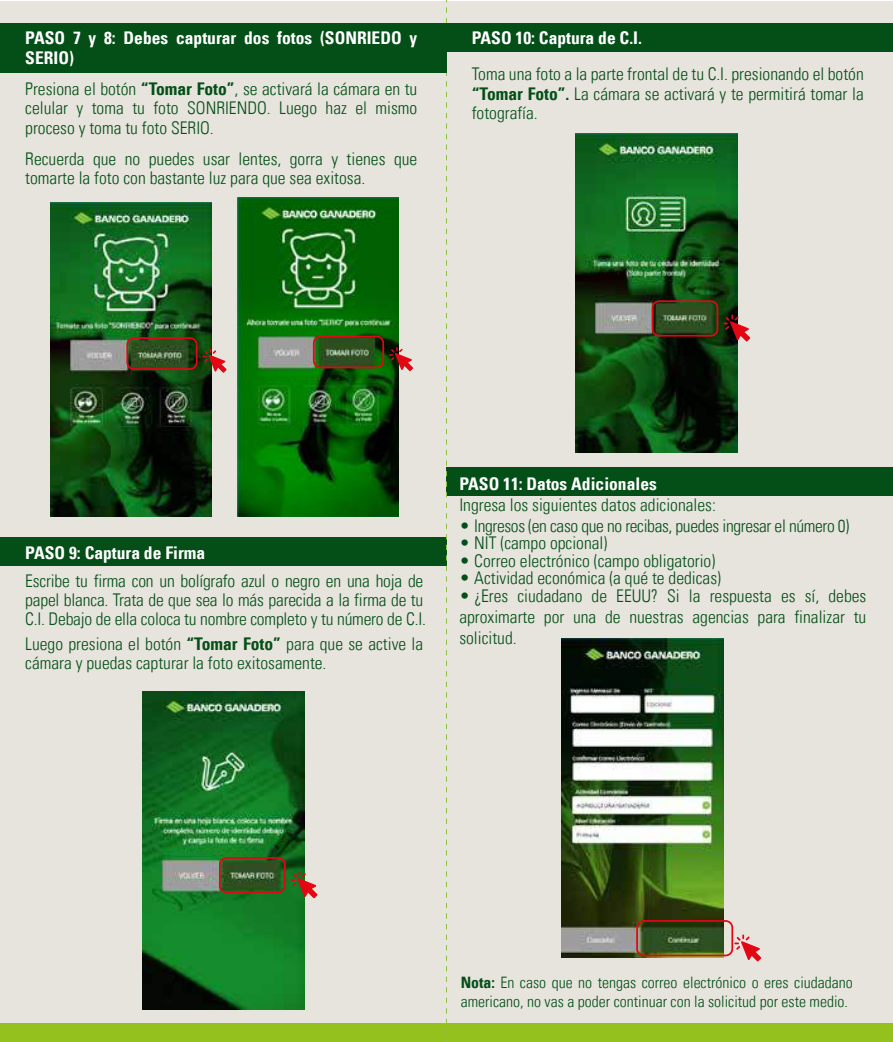
<style>
.page{position:relative;width:893px;height:1042px;background:#fff}
.page>*{position:absolute;margin:0;border:0;box-sizing:border-box;transform-origin:0 0}
.t1{font:300 condensed 17.5px/19.2px "Univers LT";color:#044f17;text-align:justify}
.t2{font:700 condensed 17.5px/19.2px "Univers LT";color:#fff}
.t3{font:300 condensed 17.5px "Univers LT";letter-spacing:-.02em;color:#044f17}
.t4{font:300 condensed 15.75px/19.2px "Univers LT";color:#044f17}
.s1{font-weight:700}
</style>
<div class="page">
<div style="left:0;top:2px;width:893px;height:1040px;background:#e7e4dd"></div>
<div style="left:446px;top:467px;width:447px;height:29px;background:#044f17"></div>
<div style="left:0;top:537px;width:446px;height:28px;background:#044f17"></div>
<div style="left:0;top:1023px;width:893px;height:19px;background:#95c11f"></div>
<svg style="left:446px;top:8px;width:1px;height:1034px"></svg>
<div style="left:0;top:24px;width:446px;height:49px;background:#044f17"></div>
<div style="left:446px;top:24px;width:447px;height:28px;background:#044f17"></div>
<img style="left:142px;top:691px;width:162px;height:319px">
<img style="left:50px;top:203px;width:162px;height:313px">
<img style="left:237px;top:197px;width:162px;height:319px">
<img style="left:576px;top:134px;width:161px;height:319px">
<img style="left:562px;top:638px;width:161px;height:319px">
<div style="left:636px;top:920px;width:97px;height:36px;border:2px solid #e30613;border-radius:7px"></div>
<svg style="left:734px;top:934px;width:27px;height:27px"></svg>
<div style="left:126px;top:337px;width:72px;height:33px;border:2px solid #e30613;border-radius:7px"></div>
<svg style="left:202px;top:349px;width:25px;height:24px"></svg>
<div style="left:313px;top:336px;width:71px;height:32px;border:2px solid #e30613;border-radius:7px"></div>
<svg style="left:389px;top:347px;width:24px;height:24px"></svg>
<div style="left:219px;top:857px;width:67px;height:36px;border:2px solid #e30613;border-radius:7px"></div>
<svg style="left:291px;top:871px;width:27px;height:27px"></svg>
<div style="left:652px;top:300px;width:66px;height:37px;border:2px solid #e30613;border-radius:7px"></div>
<svg style="left:723px;top:315px;width:27px;height:26px"></svg>
<p class="t2" style="left:25px;top:28px;width:394px">PASO 7 y 8: Debes capturar dos fotos (SONRIEDO y<br>SERIO)</p>
<p class="t1" style="left:25px;top:79px;width:394px">Presiona el botón <span class="s1">“Tomar Foto”</span>, se activará la cámara en tu celular y toma tu foto SONRIENDO. Luego haz el mismo proceso y toma tu foto SERIO.</p>
<p class="t1" style="left:25px;top:149px;width:394px">Recuerda que no puedes usar lentes, gorra y tienes que tomarte la foto con bastante luz para que sea exitosa.</p>
<p class="t2" style="left:472px;top:28px;width:172px">PASO 10: Captura de C.I.</p>
<p class="t1" style="left:472px;top:65px;width:394px">Toma una foto a la parte frontal de tu C.I. presionando el botón <span class="s1">“Tomar Foto”.</span> La cámara se activará y te permitirá tomar la fotografía.</p>
<p class="t2" style="left:25px;top:543px;width:181px">PASO 9: Captura de Firma</p>
<p class="t1" style="left:25px;top:571px;width:402px;text-align:left">Escribe tu firma con un bolígrafo azul o negro en una hoja de papel blanca. Trata de que sea lo más parecida a la firma de tu<br>C.I. Debajo de ella coloca tu nombre completo y tu número de C.I.</p>
<p class="t1" style="left:25px;top:634px;width:399px">Luego presiona el botón <span class="s1">“Tomar Foto”</span> para que se active la cámara y puedas capturar la foto exitosamente.</p>
<p class="t2" style="left:459px;top:474px;width:199px">PASO 11: Datos Adicionales</p>
<p class="t1" style="left:459px;top:495px;width:258px">Ingresa los siguientes datos adicionales:</p>
<p class="t3" style="left:459px;top:515px;width:391px">• Ingresos (en caso que no recibas, puedes ingresar el número 0)</p>
<p class="t1" style="left:459px;top:533px;width:149px">• NIT (campo opcional)</p>
<p class="t1" style="left:459px;top:551px;width:257px">• Correo electrónico (campo obligatorio)</p>
<p class="t1" style="left:459px;top:568px;width:263px">• Actividad económica (a qué te dedicas)</p>
<p class="t1" style="left:459px;top:585px;width:408px;line-height:21px">• ¿Eres ciudadano de EEUU? Si la respuesta es sí, debes aproximarte por una de nuestras agencias para finalizar tu solicitud.</p>
<p class="t4" style="left:461px;top:972px;width:394px"><span class="s1">Nota:</span> En caso que no tengas correo electrónico o eres ciudadano americano, no vas a poder continuar con la solicitud por este medio.</p>
</div>
